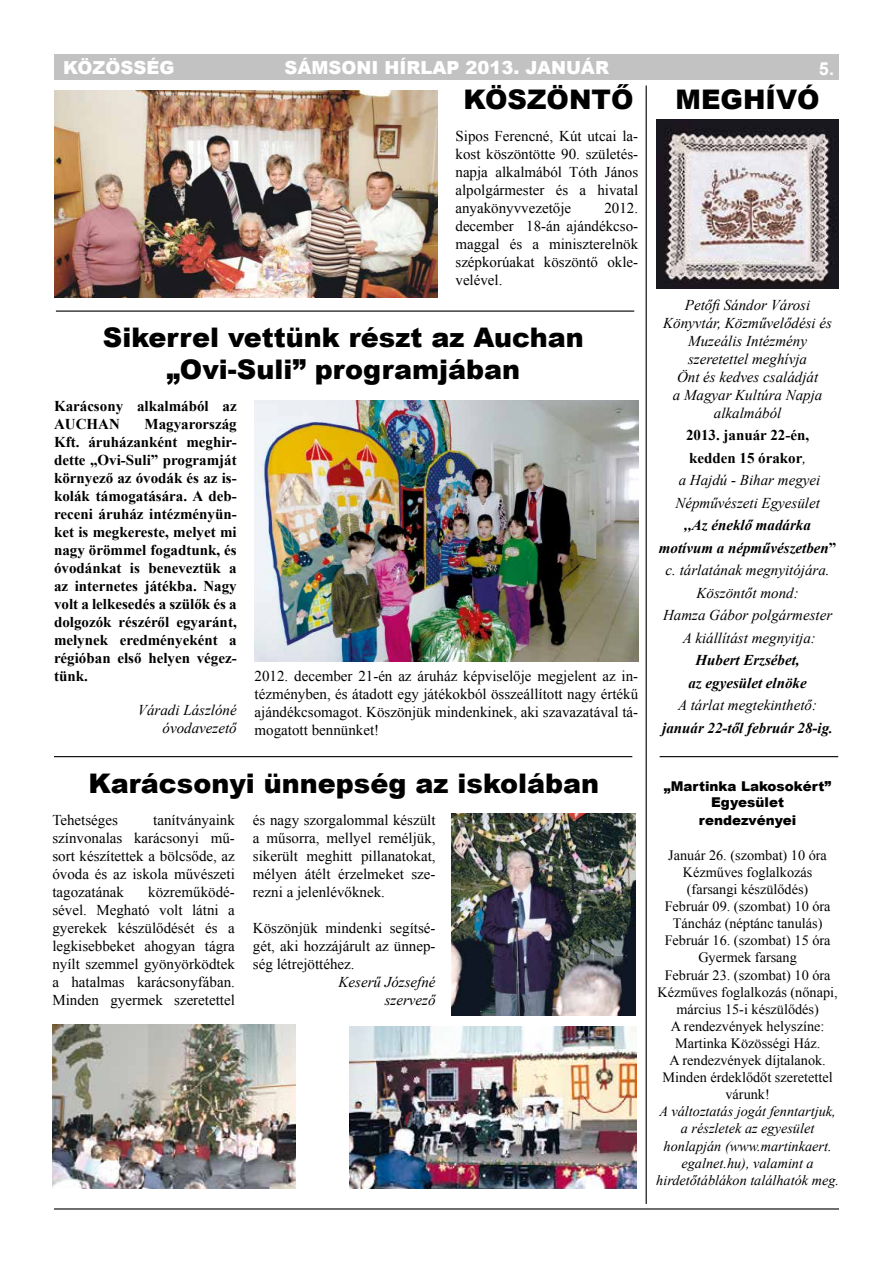
<style>
.page{position:relative;width:893px;height:1263px;background:#fff}
.page>*{position:absolute;margin:0;border:0;box-sizing:border-box;transform-origin:0 0}
.t1{font:900 27px/32.4px "Arial";color:#000;text-align:center}
.t2{font:900 18px "Arial";color:#fff}
.t3{font:700 18px "Arial";color:#fff}
.t4{font:15px/18px "Times New Roman";color:#000;text-align:justify}
.t5{font:italic 15px/18px "Times New Roman";color:#000;text-align:center}
.t6{font:700 15px/18px "Times New Roman";color:#000}
.t7{font:italic 700 15px/22.5px "Times New Roman";color:#000;text-align:center}
.t8{font:14.25px/17.1px "Times New Roman";color:#000;text-align:center}
.t9{font:italic 14.25px/17.1px "Times New Roman";color:#000;text-align:center}
.t10{font:900 13.5px/16.2px "Arial";color:#000;text-align:center}
.s1{font-weight:700;font-style:normal}
.s2{font-weight:700}
</style>
<div class="page">
<div style="left:54px;top:54px;width:785px;height:25px;background:#c2c2c2"></div>
<hr style="left:54px;top:1208px;width:785px;height:1px;background:#000">
<img style="left:349px;top:1026px;width:287px;height:162px">
<img style="left:452px;top:814px;width:183px;height:202px">
<img style="left:52px;top:1025px;width:244px;height:163px">
<hr style="left:56px;top:311px;width:578px;height:1px;background:#000">
<img style="left:255px;top:400px;width:383px;height:262px">
<hr style="left:646px;top:86px;width:1px;height:1118px;background:#000">
<hr style="left:54px;top:756px;width:578px;height:1px;background:#000">
<img style="left:656px;top:119px;width:183px;height:169px">
<img style="left:54px;top:90px;width:383px;height:207px">
<hr style="left:660px;top:756px;width:178px;height:1px;background:#000">
<p class="t2" style="left:63px;top:55px;width:113px">KÖZÖSSÉG</p>
<p class="t2" style="left:284px;top:55px;width:326px">SÁMSONI HÍRLAP 2013. JANUÁR</p>
<p class="t3" style="left:819px;top:57px;width:17px">5.</p>
<h1 class="t1" style="left:463px;top:83px;width:172px">KÖSZÖNTŐ</h1>
<h1 class="t1" style="left:676px;top:83px;width:145px">MEGHÍVÓ</h1>
<p class="t4" style="left:455px;top:127px;width:184px">Sipos Ferencné, Kút utcai la&shy;kost köszöntötte 90. születés&shy;napja alkalmából Tóth János alpolgármester és a hivatal anyakönyvvezetője</p>
<p class="t4" style="left:455px;top:199px;width:184px;text-indent:149px">2012. december 18-án ajándékcso&shy;maggal és a miniszterelnök szépkorúakat köszöntő okle&shy;velével.</p>
<h1 class="t1" style="left:103px;top:320px;width:482px">Sikerrel vettünk részt az Auchan „Ovi-Suli” programjában</h1>
<p class="t6" style="left:54px;top:396px;width:184px">Karácsony alkalmából az<br>AUCHAN</p>
<p class="t6" style="left:54px;top:414px;width:184px;text-align:justify;text-indent:91px">Magyarország Kft. áruházanként meghir&shy;dette „Ovi-Suli” programját környező az óvodák és az is&shy;kolák támogatására. A deb&shy;receni áruház intézményün&shy;ket is megkereste, melyet mi nagy örömmel fogadtunk, és óvodánkat is beneveztük a az internetes játékba. Nagy volt a lelkesedés a szülők és a dolgozók részéről egyaránt, melynek eredményeként a régióban első helyen végez&shy;tünk.</p>
<p class="t5" style="left:138px;top:700px;width:100px;text-align:right">Váradi Lászlóné óvodavezető</p>
<p class="t4" style="left:255px;top:667px;width:385px">2012. december 21-én az áruház képviselője megjelent az in&shy;tézményben, és átadott egy játékokból összeállított nagy értékű ajándékcsomagot. Köszönjük mindenkinek, aki szavazatával tá&shy;mogatott bennünket!</p>
<h1 class="t1" style="left:88px;top:767px;width:512px">Karácsonyi ünnepség az iskolában</h1>
<p class="t4" style="left:52px;top:811px;width:184px;text-indent:101px">tanítványaink színvonalas karácsonyi mű&shy;sort készítettek a bölcsőde, az óvoda és az iskola művészeti tagozatának</p>
<p class="t4" style="left:52px;top:811px;width:67px">Tehetséges</p>
<p class="t4" style="left:52px;top:883px;width:184px;text-indent:96px">közreműködé&shy;sével. Megható volt látni a gyerekek készülődését és a legkisebbeket ahogyan tágra nyílt szemmel gyönyörködtek a hatalmas karácsonyfában.<br>Minden gyermek szeretettel</p>
<p class="t4" style="left:253px;top:811px;width:184px">és nagy szorgalommal készült a műsorra, mellyel reméljük, sikerült meghitt pillanatokat, mélyen átélt érzelmeket sze&shy;rezni a jelenlévőknek.</p>
<p class="t4" style="left:253px;top:919px;width:184px">Köszönjük mindenki segítsé&shy;gét, aki hozzájárult az ünnep&shy;ség létrejöttéhez.</p>
<p class="t5" style="left:338px;top:973px;width:99px;text-align:right">Keserű Józsefné szervező</p>
<p class="t5" style="left:663px;top:295px;width:170px">Petőfi Sándor Városi<br>Könyvtár, Közművelődési és<br>Muzeális Intézmény szeretettel meghívja<br>Önt és kedves családját<br>a Magyar Kultúra Napja alkalmából</p>
<p class="t5" style="left:675px;top:424px;width:146px;line-height:22.5px"><span class="s1">2013. január 22-én, kedden 15 órakor</span>,<br>a Hajdú - Bihar megyei<br>Népművészeti Egyesület</p>
<p class="t5" style="left:659px;top:514px;width:179px;line-height:22.5px"><span class="s2">,,Az éneklő madárka motívum a népművészetben</span><span class="s1">” </span>c. tárlatának megnyitójára.<br>Köszöntőt mond:<br>Hamza Gábor polgármester<br>A kiállítást megnyitja:</p>
<p class="t7" style="left:688px;top:649px;width:120px">Hubert Erzsébet, az egyesület elnöke</p>
<p class="t5" style="left:678px;top:696px;width:140px">A tárlat megtekinthető:</p>
<p class="t7" style="left:662px;top:716px;width:172px">január 22-től február 28-ig.</p>
<p class="t10" style="left:664px;top:777px;width:169px">„Martinka Lakosokért”<br>Egyesület</p>
<p class="t10" style="left:699px;top:811px;width:99px">rendezvényei</p>
<p class="t8" style="left:658px;top:846px;width:182px">Január 26. (szombat) 10 óra<br>Kézműves foglalkozás (farsangi készülődés)<br>Február 09. (szombat) 10 óra<br>Táncház (néptánc tanulás)<br>Február 16. (szombat) 15 óra<br>Gyermek farsang<br>Február 23. (szombat) 10 óra<br>Kézműves foglalkozás (nőnapi, március 15-i készülődés)<br>A rendezvények helyszíne:<br>Martinka Közösségi Ház.<br>A rendezvények díjtalanok.<br>Minden érdeklődőt szeretettel várunk!</p>
<p class="t9" style="left:656px;top:1103px;width:184px">A változtatás jogát fenntartjuk, a részletek az egyesület honlapján (www.martinkaert. egalnet.hu), valamint a hirdetőtáblákon találhatók meg.</p>
</div>
